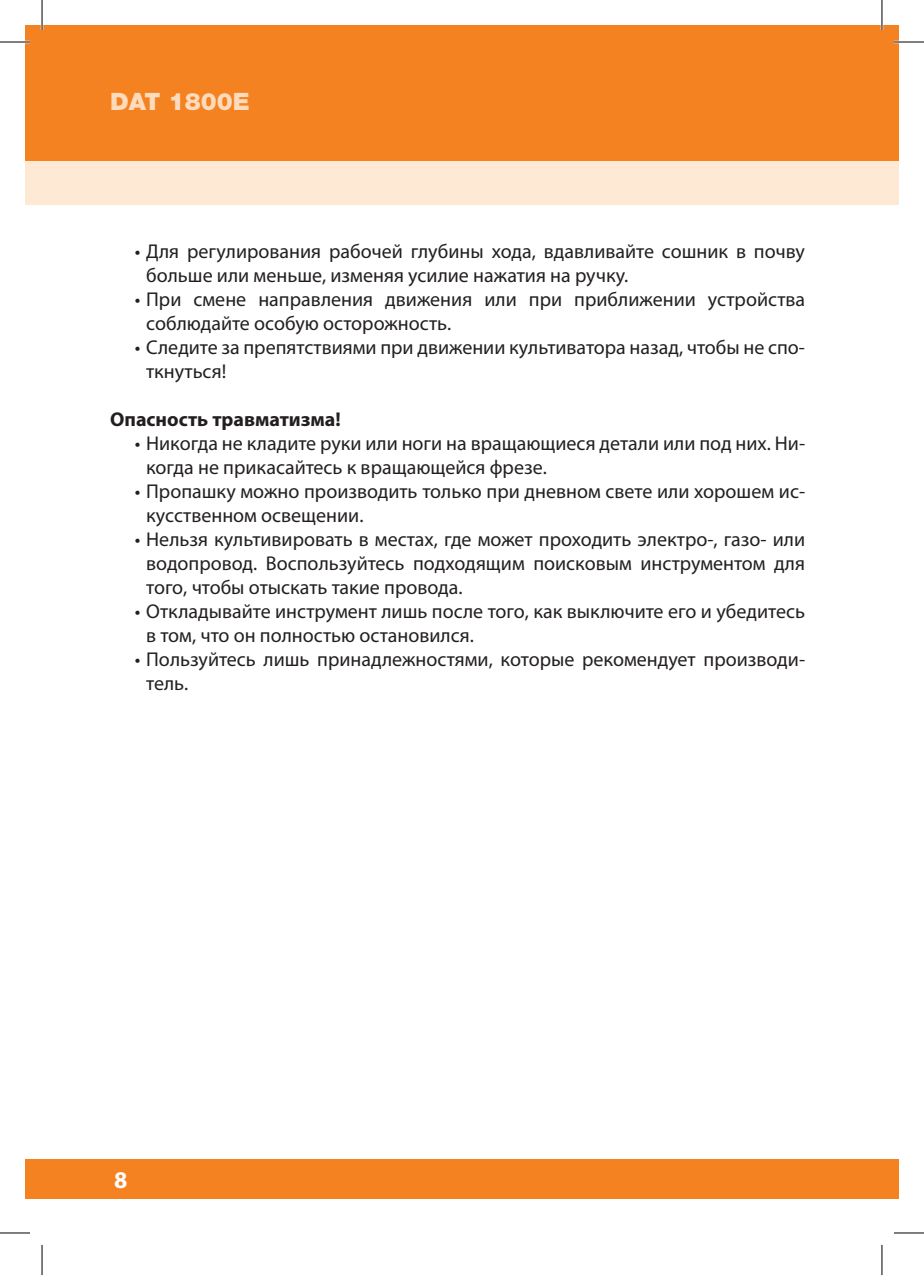
<style>
.page{position:relative;width:924px;height:1275px;background:#fff}
.page>*{position:absolute;margin:0;border:0;box-sizing:border-box;transform-origin:0 0}
.t1{font:900 24px "Helvetica Neue Cyr";color:#fddbbc}
.t2{font:700 24px "Myriad Pro";color:#fff}
.t3{font:20px/24px "Myriad Pro";color:#231f20}
.t4{font:700 20px "Myriad Pro";color:#231f20}
</style>
<div class="page">
<div style="left:25px;top:25px;width:873px;height:136px;background:#f58220"></div>
<div style="left:25px;top:1159px;width:873px;height:40px;background:#f58220"></div>
<div style="left:25px;top:161px;width:856px;height:44px;background:#fee9d5"></div>
<div style="left:881px;top:161px;width:17px;height:44px;background:#fee9d5"></div>
<hr style="left:0;top:41px;width:30px;height:2px;background:#fff">
<hr style="left:893px;top:41px;width:30px;height:2px;background:#fff">
<hr style="left:41px;top:0;width:2px;height:30px;background:#fff">
<hr style="left:880px;top:0;width:2px;height:30px;background:#fff">
<hr style="left:0;top:42px;width:30px;height:1px;background:#000">
<hr style="left:893px;top:42px;width:30px;height:1px;background:#000">
<hr style="left:0;top:1232px;width:30px;height:1px;background:#000">
<hr style="left:893px;top:1232px;width:30px;height:1px;background:#000">
<hr style="left:42px;top:0;width:1px;height:30px;background:#000">
<hr style="left:42px;top:1245px;width:1px;height:30px;background:#000">
<hr style="left:881px;top:0;width:1px;height:30px;background:#000">
<hr style="left:881px;top:1245px;width:1px;height:30px;background:#000">
<p class="t1" style="left:110px;top:88px;width:141px">DAT 1800E</p>
<p class="t3" style="left:146px;top:239px;width:660px;text-indent:-11px">• Для регулирования рабочей глубины хода, вдавливайте сошник в почву больше или меньше, изменяя усилие нажатия на ручку.</p>
<p class="t3" style="left:146px;top:287px;width:660px;text-indent:-11px">• При смене направления движения или при приближении устройства соблюдайте особую осторожность.</p>
<p class="t3" style="left:146px;top:335px;width:660px;text-indent:-11px">• Следите за препятствиями при движении культиватора назад, чтобы не спо&shy;ткнуться!</p>
<p class="t4" style="left:110px;top:406px;width:232px">Опасность травматизма!</p>
<p class="t3" style="left:146px;top:431px;width:660px;text-indent:-11px">• Никогда не кладите руки или ноги на вращающиеся детали или под них. Ни&shy;когда не прикасайтесь к вращающейся фрезе.</p>
<p class="t3" style="left:146px;top:479px;width:660px;text-indent:-11px">• Пропашку можно производить только при дневном свете или хорошем ис&shy;кусственном освещении.</p>
<p class="t3" style="left:146px;top:527px;width:660px;text-align:justify;text-indent:-11px">• Нельзя культивировать в местах, где может проходить электро-, газо- или водопровод. Воспользуйтесь подходящим поисковым инструментом для того, чтобы отыскать такие провода.</p>
<p class="t3" style="left:146px;top:599px;width:660px;text-indent:-11px">• Откладывайте инструмент лишь после того, как выключите его и убедитесь в том, что он полностью остановился.</p>
<p class="t3" style="left:146px;top:647px;width:660px;text-indent:-11px">• Пользуйтесь лишь принадлежностями, которые рекомендует производи&shy;тель.</p>
<p class="t2" style="left:114px;top:1164px;width:15px">8</p>
</div>
